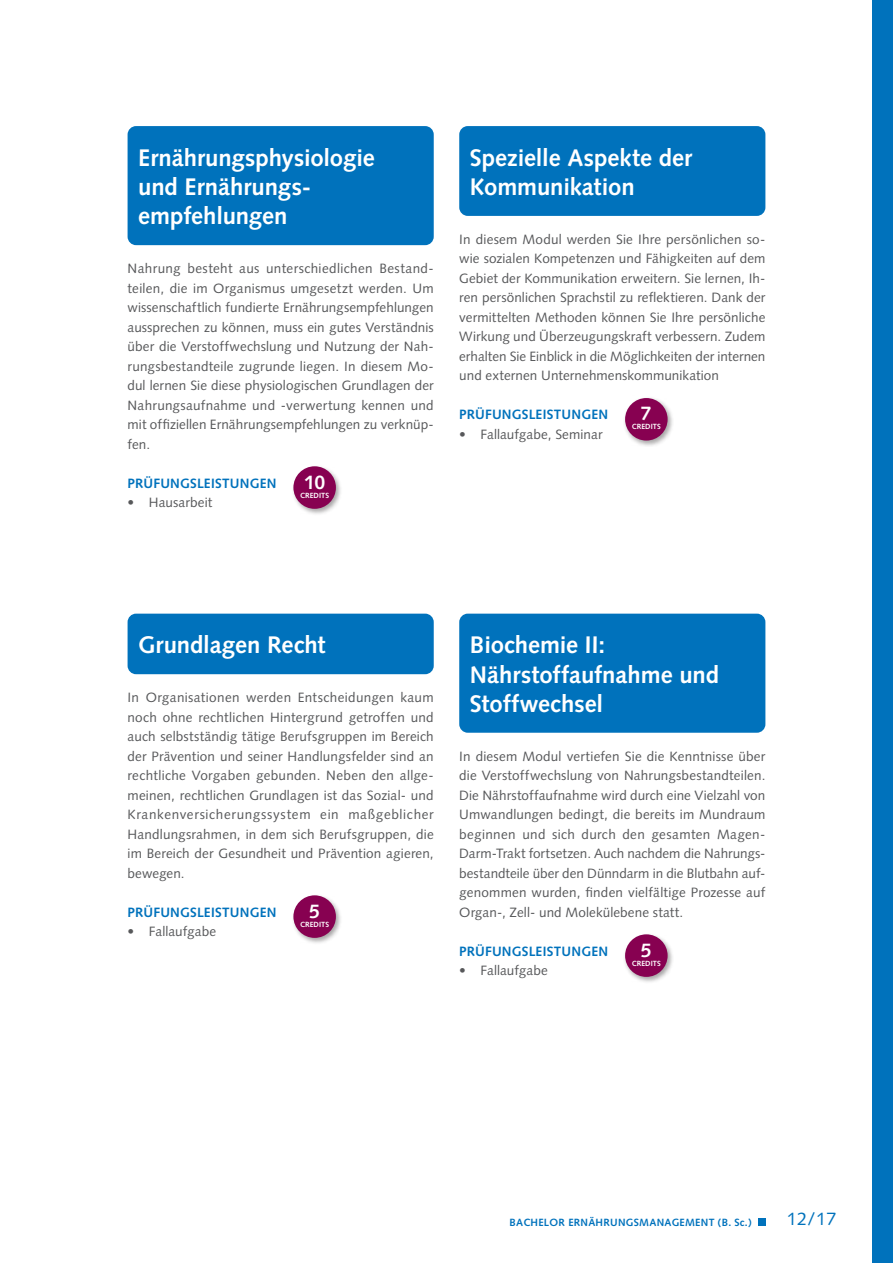
<style>
.page{position:relative;width:893px;height:1263px;background:#fff}
.page>*{position:absolute;margin:0;border:0;box-sizing:border-box;transform-origin:0 0}
.SP2023_Cur_Head_Kasten{font:700 24px/29.2px "Syntax LT Std";letter-spacing:-.005em;color:#fff}
.SP2021_CPKreise_Zahl{font:700 19.5px "Syntax LT Std";color:#fff}
.t1{font:18px "Syntax LT Std";color:#0072bc}
.SP2021_Cur_Text_9pt{font:13.5px/19.5px "Syntax LT Std";letter-spacing:.005em;color:#57585a;text-align:justify}
.SP2021_Cur_CP{font:700 13.5px "Syntax LT Std";letter-spacing:.015em;color:#0072bc}
.t2{font:700 10.5px "Syntax LT Std";letter-spacing:.025em;color:#0072bc}
.SP2021_CP_Kreise{font:700 7.5px "Syntax LT Std";letter-spacing:.01em;color:#fff}
</style>
<div class="page">
<div style="left:128px;top:126px;width:306px;height:119px;background:#0072bc;border-radius:9px"></div>
<div style="left:128px;top:614px;width:306px;height:60px;background:#0072bc;border-radius:9px"></div>
<div style="left:291px;top:464px;width:52px;height:52px;background:#231f20;opacity:.4"></div>
<div style="left:293px;top:466px;width:43px;height:43px;background:#870151;border-radius:50%"></div>
<div style="left:291px;top:893px;width:52px;height:52px;background:#231f20;opacity:.4"></div>
<div style="left:293px;top:895px;width:43px;height:43px;background:#870151;border-radius:50%"></div>
<div style="left:459px;top:126px;width:306px;height:90px;background:#0072bc;border-radius:9px"></div>
<div style="left:459px;top:614px;width:306px;height:119px;background:#0072bc;border-radius:9px"></div>
<div style="left:622px;top:395px;width:52px;height:52px;background:#231f20;opacity:.4"></div>
<div style="left:625px;top:398px;width:43px;height:43px;background:#870151;border-radius:50%"></div>
<div style="left:622px;top:932px;width:52px;height:52px;background:#231f20;opacity:.4"></div>
<div style="left:625px;top:934px;width:43px;height:43px;background:#870151;border-radius:50%"></div>
<div style="left:758px;top:1218px;width:7px;height:7px;background:#0072bc"></div>
<div style="left:872px;top:0;width:21px;height:1263px;background:#0072bc"></div>
<p class="SP2023_Cur_Head_Kasten" style="left:138px;top:143px;width:238px">Ernährungsphysiologie und Ernährungs&shy;empfehlungen</p>
<p class="SP2021_Cur_Text_9pt" style="left:128px;top:259px;width:308px">Nahrung besteht aus unterschiedlichen Bestand&shy;teilen, die im Organismus umgesetzt werden. Um wissenschaftlich fundierte Ernährungsempfehlungen aussprechen zu können, muss ein gutes Verständnis über die Verstoffwechslung und Nutzung der Nah&shy;rungsbestandteile zugrunde liegen. In diesem Mo&shy;dul lernen Sie diese physiologischen Grundlagen der Nahrungsaufnahme und -verwertung kennen und mit offiziellen Ernährungsempfehlungen zu verknüp&shy;fen.</p>
<p class="SP2021_Cur_CP" style="left:128px;top:475px;width:151px">PRÜFUNGSLEISTUNGEN</p>
<p class="SP2021_CPKreise_Zahl" style="left:304px;top:471px;width:23px">10</p>
<p class="SP2021_CP_Kreise" style="left:300px;top:491px;width:31px">CREDITS</p>
<p class="SP2021_Cur_Text_9pt" style="left:128px;top:493px;width:86px">• Hausarbeit</p>
<p class="SP2023_Cur_Head_Kasten" style="left:470px;top:143px;width:224px">Spezielle Aspekte der<br>Kommunikation</p>
<p class="SP2021_Cur_Text_9pt" style="left:459px;top:229px;width:308px">In diesem Modul werden Sie Ihre persönlichen so&shy;wie sozialen Kompetenzen und Fähigkeiten auf dem Gebiet der Kommunikation erweitern. Sie lernen, Ih&shy;ren persönlichen Sprachstil zu reflektieren. Dank der vermittelten Methoden können Sie Ihre persönliche Wirkung und Überzeugungskraft verbessern. Zudem erhalten Sie Einblick in die Möglichkeiten der internen und externen Unternehmenskommunikation</p>
<p class="SP2021_Cur_CP" style="left:459px;top:407px;width:151px">PRÜFUNGSLEISTUNGEN</p>
<p class="SP2021_CPKreise_Zahl" style="left:641px;top:402px;width:12px">7</p>
<p class="SP2021_CP_Kreise" style="left:632px;top:422px;width:31px">CREDITS</p>
<p class="SP2021_Cur_Text_9pt" style="left:459px;top:424px;width:145px">• Fallaufgabe, Seminar</p>
<p class="SP2023_Cur_Head_Kasten" style="left:138px;top:631px;width:189px">Grundlagen Recht</p>
<p class="SP2021_Cur_Text_9pt" style="left:128px;top:688px;width:308px">In Organisationen werden Entscheidungen kaum noch ohne rechtlichen Hintergrund getroffen und auch selbstständig tätige Berufsgruppen im Bereich der Prävention und seiner Handlungsfelder sind an rechtliche Vorgaben gebunden. Neben den allge&shy;meinen, rechtlichen Grundlagen ist das Sozial- und Krankenversicherungssystem ein maßgeblicher Handlungsrahmen, in dem sich Berufsgruppen, die im Bereich der Gesundheit und Prävention agieren, bewegen.</p>
<p class="SP2021_Cur_CP" style="left:128px;top:904px;width:151px">PRÜFUNGSLEISTUNGEN</p>
<p class="SP2021_CPKreise_Zahl" style="left:309px;top:900px;width:12px">5</p>
<p class="SP2021_CP_Kreise" style="left:300px;top:920px;width:31px">CREDITS</p>
<p class="SP2021_Cur_Text_9pt" style="left:128px;top:922px;width:90px">• Fallaufgabe</p>
<p class="SP2023_Cur_Head_Kasten" style="left:470px;top:631px;width:251px">Biochemie II:<br>Nährstoffaufnahme und<br>Stoffwechsel</p>
<p class="SP2021_Cur_Text_9pt" style="left:459px;top:746px;width:308px">In diesem Modul vertiefen Sie die Kenntnisse über die Verstoffwechslung von Nahrungsbestandteilen.<br>Die Nährstoffaufnahme wird durch eine Vielzahl von Umwandlungen bedingt, die bereits im Mundraum beginnen und sich durch den gesamten Magen-Darm-Trakt fortsetzen. Auch nachdem die Nahrungs&shy;bestandteile über den Dünndarm in die Blutbahn auf&shy;genommen wurden, finden vielfältige Prozesse auf Organ-, Zell- und Molekülebene statt.</p>
<p class="SP2021_Cur_CP" style="left:459px;top:943px;width:151px">PRÜFUNGSLEISTUNGEN</p>
<p class="SP2021_CPKreise_Zahl" style="left:641px;top:939px;width:12px">5</p>
<p class="SP2021_CP_Kreise" style="left:632px;top:959px;width:31px">CREDITS</p>
<p class="SP2021_Cur_Text_9pt" style="left:459px;top:961px;width:90px">• Fallaufgabe</p>
<p class="t2" style="left:509px;top:1216px;width:244px">BACHELOR ERNÄHRUNGSMANAGEMENT (B. Sc.)</p>
<h3 class="t1" style="left:787px;top:1208px;width:51px">12/17</h3>
</div>
